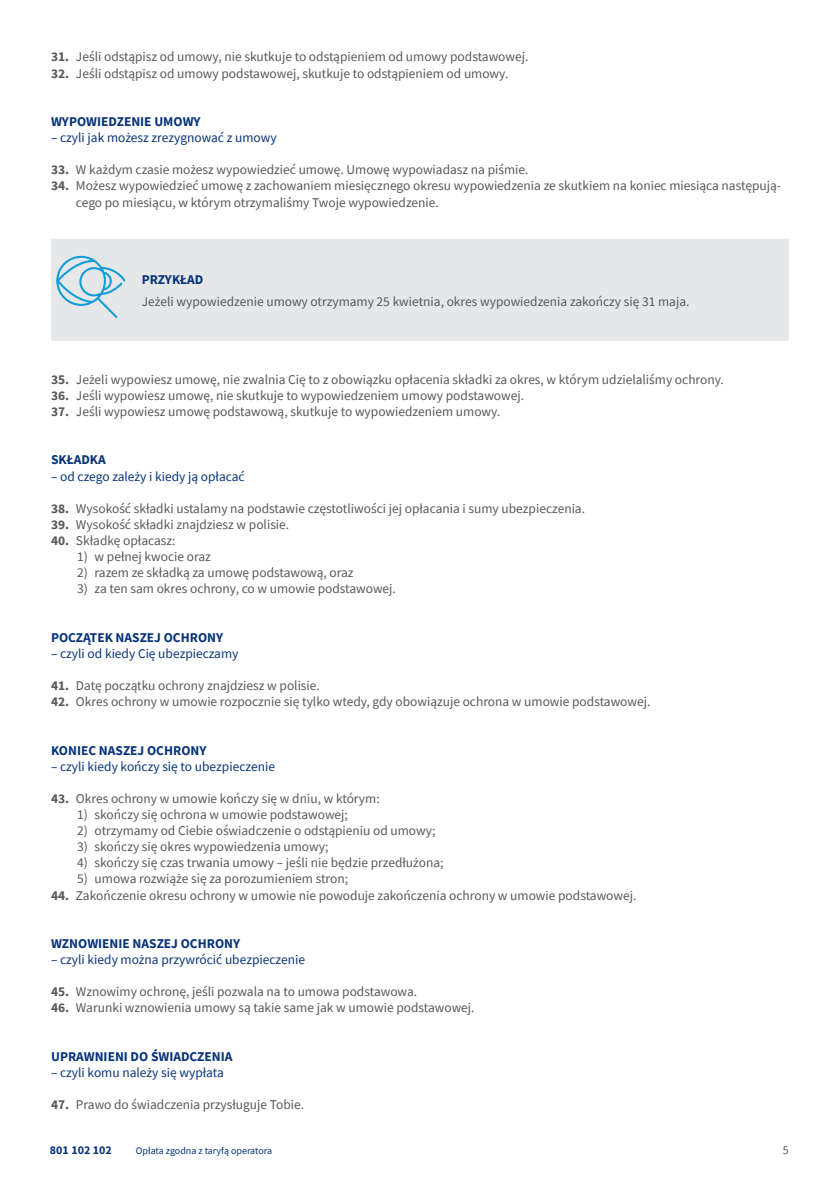
<style>
.page{position:relative;width:840px;height:1191px;background:#fff}
.page>*{position:absolute;margin:0;border:0;box-sizing:border-box;transform-origin:0 0}
.t1{font:13.4px/16.2px "Source Sans Pro";color:#57585a}
.t2{font:13.4px "Source Sans Pro";color:#08347b}
.t3{font:700 13.4px "Source Sans Pro";color:#08347b}
.t4{font:700 12px "Source Sans Pro";color:#08347b}
.t5{font:12px "Source Sans Pro";color:#57585a}
.t6{font:10px "Source Sans Pro";color:#08347b}
.s1{font-weight:700}
</style>
<div class="page">
<div style="left:51px;top:239px;width:737px;height:102px;background:#e6e7e9"></div>
<svg style="left:55px;top:255px;width:72px;height:65px;background:#c2dae6"></svg>
<p class="t1" style="left:51px;top:49px;width:478px"><span class="s1">31.</span> Jeśli odstąpisz od umowy, nie skutkuje to odstąpieniem od umowy podstawowej.</p>
<p class="t1" style="left:51px;top:65px;width:458px"><span class="s1">32.</span> Jeśli odstąpisz od umowy podstawowej, skutkuje to odstąpieniem od umowy.</p>
<p class="t3" style="left:51px;top:112px;width:151px">WYPOWIEDZENIE UMOWY</p>
<p class="t2" style="left:51px;top:129px;width:227px">– czyli jak możesz zrezygnować z umowy</p>
<p class="t1" style="left:51px;top:162px;width:478px"><span class="s1">33.</span> W każdym czasie możesz wypowiedzieć umowę. Umowę wypowiadasz na piśmie.</p>
<p class="t1" style="left:76px;top:178px;width:706px;text-indent:-25px"><span class="s1">34.</span> Możesz wypowiedzieć umowę z zachowaniem miesięcznego okresu wypowiedzenia ze skutkiem na koniec miesiąca następują&shy;cego po miesiącu, w którym otrzymaliśmy Twoje wypowiedzenie.</p>
<p class="t3" style="left:142px;top:270px;width:63px">PRZYKŁAD</p>
<p class="t1" style="left:142px;top:293px;width:548px">Jeżeli wypowiedzenie umowy otrzymamy 25 kwietnia, okres wypowiedzenia zakończy się 31 maja.</p>
<p class="t1" style="left:51px;top:371px;width:674px"><span class="s1">35.</span> Jeżeli wypowiesz umowę, nie zwalnia Cię to z obowiązku opłacenia składki za okres, w którym udzielaliśmy ochrony.</p>
<p class="t1" style="left:51px;top:387px;width:474px"><span class="s1">36.</span> Jeśli wypowiesz umowę, nie skutkuje to wypowiedzeniem umowy podstawowej.</p>
<p class="t1" style="left:51px;top:403px;width:450px"><span class="s1">37.</span> Jeśli wypowiesz umowę podstawową, skutkuje to wypowiedzeniem umowy.</p>
<p class="t3" style="left:51px;top:451px;width:56px">SKŁADKA</p>
<p class="t2" style="left:51px;top:467px;width:195px">– od czego zależy i kiedy ją opłacać</p>
<p class="t1" style="left:51px;top:500px;width:535px"><span class="s1">38.</span> Wysokość składki ustalamy na podstawie częstotliwości jej opłacania i sumy ubezpieczenia.</p>
<p class="t1" style="left:51px;top:516px;width:239px"><span class="s1">39.</span> Wysokość składki znajdziesz w polisie.</p>
<p class="t1" style="left:51px;top:532px;width:126px"><span class="s1">40.</span> Składkę opłacasz:</p>
<p class="t1" style="left:77px;top:548px;width:135px">1) w pełnej kwocie oraz</p>
<p class="t1" style="left:77px;top:564px;width:278px">2) razem ze składką za umowę podstawową, oraz</p>
<p class="t1" style="left:77px;top:580px;width:320px">3) za ten sam okres ochrony, co w umowie podstawowej.</p>
<p class="t3" style="left:51px;top:628px;width:173px">POCZĄTEK NASZEJ OCHRONY</p>
<p class="t2" style="left:51px;top:645px;width:189px">– czyli od kiedy Cię ubezpieczamy</p>
<p class="t1" style="left:51px;top:677px;width:270px"><span class="s1">41.</span> Datę początku ochrony znajdziesz w polisie.</p>
<p class="t1" style="left:51px;top:693px;width:600px"><span class="s1">42.</span> Okres ochrony w umowie rozpocznie się tylko wtedy, gdy obowiązuje ochrona w umowie podstawowej.</p>
<p class="t3" style="left:51px;top:741px;width:157px">KONIEC NASZEJ OCHRONY</p>
<p class="t2" style="left:51px;top:757px;width:225px">– czyli kiedy kończy się to ubezpieczenie</p>
<p class="t1" style="left:51px;top:790px;width:330px"><span class="s1">43.</span> Okres ochrony w umowie kończy się w dniu, w którym:</p>
<p class="t1" style="left:77px;top:806px;width:272px">1) skończy się ochrona w umowie podstawowej;</p>
<p class="t1" style="left:77px;top:822px;width:359px">2) otrzymamy od Ciebie oświadczenie o odstąpieniu od umowy;</p>
<p class="t1" style="left:77px;top:838px;width:252px">3) skończy się okres wypowiedzenia umowy;</p>
<p class="t1" style="left:77px;top:854px;width:367px">4) skończy się czas trwania umowy – jeśli nie będzie przedłużona;</p>
<p class="t1" style="left:77px;top:870px;width:272px">5) umowa rozwiąże się za porozumieniem stron;</p>
<p class="t1" style="left:51px;top:887px;width:586px"><span class="s1">44.</span> Zakończenie okresu ochrony w umowie nie powoduje zakończenia ochrony w umowie podstawowej.</p>
<p class="t3" style="left:51px;top:934px;width:190px">WZNOWIENIE NASZEJ OCHRONY</p>
<p class="t2" style="left:51px;top:951px;width:255px">– czyli kiedy można przywrócić ubezpieczenie</p>
<p class="t1" style="left:51px;top:983px;width:367px"><span class="s1">45.</span> Wznowimy ochronę, jeśli pozwala na to umowa podstawowa.</p>
<p class="t1" style="left:51px;top:999px;width:424px"><span class="s1">46.</span> Warunki wznowienia umowy są takie same jak w umowie podstawowej.</p>
<p class="t3" style="left:51px;top:1047px;width:183px">UPRAWNIENI DO ŚWIADCZENIA</p>
<p class="t2" style="left:51px;top:1063px;width:174px">– czyli komu należy się wypłata</p>
<p class="t1" style="left:51px;top:1096px;width:254px"><span class="s1">47.</span> Prawo do świadczenia przysługuje Tobie.</p>
<p class="t4" style="left:50px;top:1142px;width:63px">801 102 102</p>
<p class="t6" style="left:136px;top:1144px;width:138px">Opłata zgodna z taryfą operatora</p>
<p class="t5" style="left:782px;top:1142px;width:7px">5</p>
</div>
